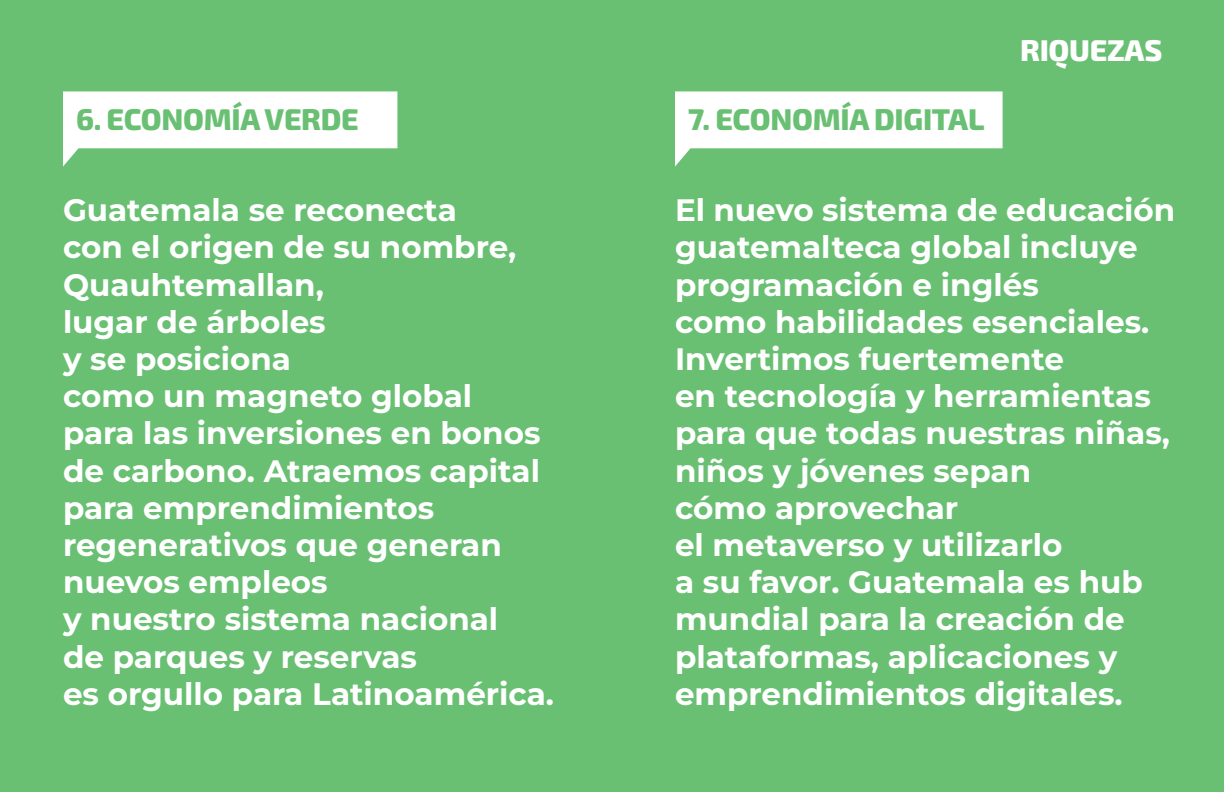
<style>
.page{position:relative;width:1224px;height:792px;background:#69c073}
.page>*{position:absolute;margin:0;border:0;box-sizing:border-box;transform-origin:0 0}
.Cuerpo_de_texto{font:700 31px/37.2px "Montserrat";color:#fff}
.Titulos_de_Texto{font:800 30px "Exo 2.0";letter-spacing:-.01em;color:#69c073}
.Titulos_de_Texto-2{font:800 30px "Exo 2.0";letter-spacing:-.01em;color:#fff}
</style>
<div class="page">
<svg style="left:63px;top:91px;width:334px;height:76px"></svg>
<svg style="left:675px;top:91px;width:328px;height:76px"></svg>
<p class="Titulos_de_Texto" style="left:76px;top:102px;width:284px">6. ECONOMÍA VERDE</p>
<p class="Cuerpo_de_texto" style="left:63px;top:191px;width:455px">Guatemala se reconecta con el origen de su nombre,<br>Quauhtemallan,</p>
<p class="Cuerpo_de_texto" style="left:63px;top:302px;width:264px">lugar de árboles</p>
<p class="Cuerpo_de_texto" style="left:63px;top:340px;width:229px">y se posiciona</p>
<p class="Cuerpo_de_texto" style="left:63px;top:377px;width:411px">como un magneto global</p>
<p class="Cuerpo_de_texto" style="left:63px;top:414px;width:479px">para las inversiones en bonos de carbono. Atraemos capital para emprendimientos regenerativos que generan nuevos empleos</p>
<p class="Cuerpo_de_texto" style="left:63px;top:600px;width:437px">y nuestro sistema nacional</p>
<p class="Cuerpo_de_texto" style="left:63px;top:637px;width:355px">de parques y reservas</p>
<p class="Cuerpo_de_texto" style="left:63px;top:674px;width:493px">es orgullo para Latinoamérica.</p>
<p class="Titulos_de_Texto" style="left:688px;top:102px;width:298px">7. ECONOMÍA DIGITAL</p>
<p class="Titulos_de_Texto-2" style="left:1020px;top:33px;width:144px">RIQUEZAS</p>
<p class="Cuerpo_de_texto" style="left:675px;top:191px;width:502px">El nuevo sistema de educación guatemalteca global incluye programación e inglés</p>
<p class="Cuerpo_de_texto" style="left:675px;top:302px;width:476px">como habilidades esenciales.<br>Invertimos fuertemente</p>
<p class="Cuerpo_de_texto" style="left:675px;top:377px;width:497px">en tecnología y herramientas para que todas nuestras niñas, niños y jóvenes sepan</p>
<p class="Cuerpo_de_texto" style="left:675px;top:488px;width:285px">cómo aprovechar</p>
<p class="Cuerpo_de_texto" style="left:675px;top:526px;width:389px">el metaverso y utilizarlo</p>
<p class="Cuerpo_de_texto" style="left:675px;top:563px;width:469px">a su favor. Guatemala es hub mundial para la creación de plataformas, aplicaciones y emprendimientos digitales.</p>
</div>
